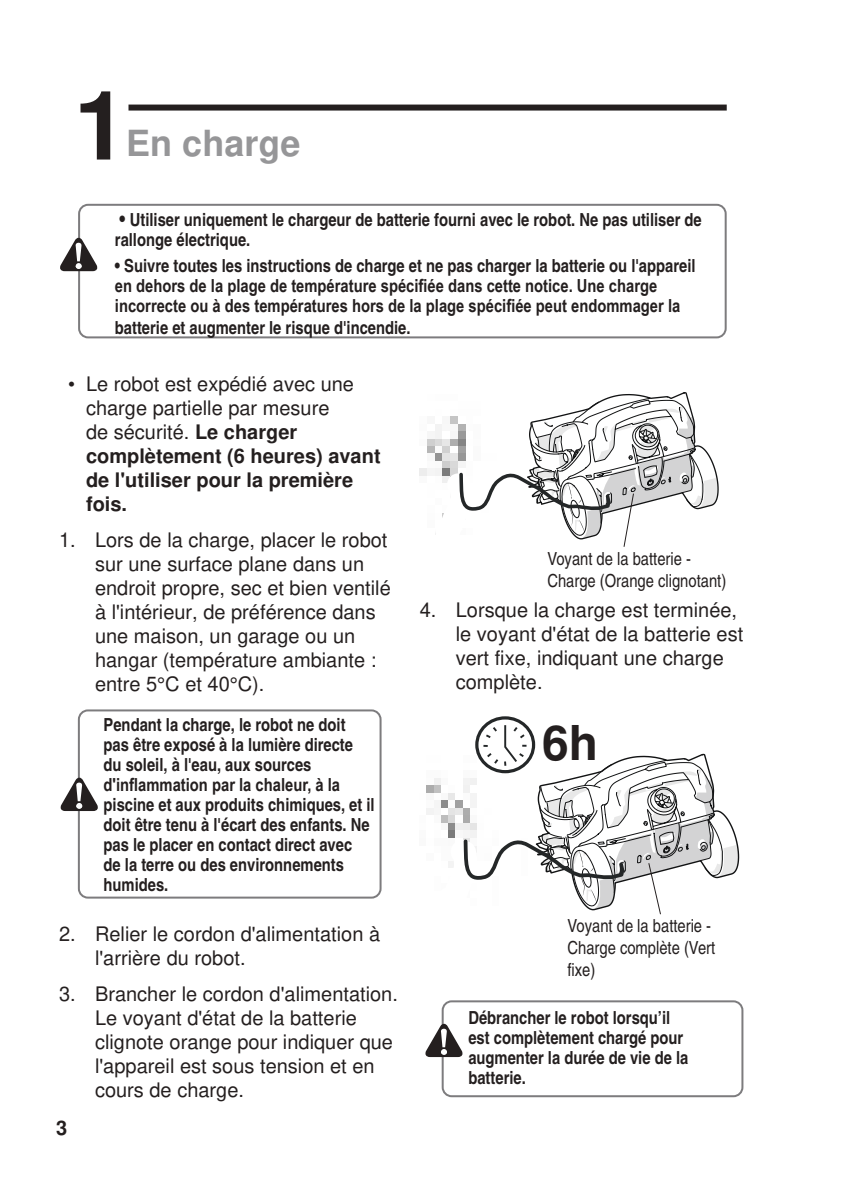
<style>
.page{position:relative;width:844px;height:1196px;background:#fff}
.page>*{position:absolute;margin:0;border:0;box-sizing:border-box;transform-origin:0 0}
.t1{font:700 96px "Helvetica";color:#241f1f}
.t2{font:700 48px "Helvetica";color:#241f1f}
.t3{font:700 36px "Helvetica";color:#969698}
.t4{font:20px/24px "Helvetica";color:#241f1f}
.t5{font:700 20px/24px "Helvetica";color:#241f1f}
.t6{font:700 condensed 18px/20px "Helvetica";color:#241f1f}
.t7{font:700 18px/20px "Arial Narrow";color:#241f1f}
.t8{font:condensed 18px/22px "Helvetica";color:#241f1f}
.s1{font-size:20px}
.s2{font-weight:400}
</style>
<div class="page">
<div style="left:128px;top:104px;width:598px;height:6px;background:#241f1f"></div>
<svg style="left:435px;top:392px;width:284px;height:155px"></svg>
<div style="left:78px;top:204px;width:648px;height:134px;border:2px solid #7d7c7e;border-radius:9px"></div>
<svg style="left:60px;top:237px;width:38px;height:34px"></svg>
<div style="left:78px;top:709px;width:303px;height:189px;border:2px solid #7d7c7e;border-radius:9px"></div>
<svg style="left:60px;top:776px;width:38px;height:34px"></svg>
<div style="left:442px;top:1000px;width:301px;height:96px;border:2px solid #7d7c7e;border-radius:9px"></div>
<svg style="left:425px;top:1022px;width:38px;height:34px"></svg>
<img style="left:426px;top:778px;width:11px;height:37px">
<svg style="left:437px;top:716px;width:303px;height:199px"></svg>
<h1 class="t1" style="left:74px;top:70px;width:55px">1</h1>
<h3 class="t3" style="left:126px;top:122px;width:176px">En charge</h3>
<p class="t6" style="left:115px;top:209px;width:588px"><span class="s1">•</span> Utiliser uniquement le chargeur de batterie fourni avec le robot. Ne pas utiliser de rallonge électrique.</p>
<p class="t6" style="left:115px;top:255px;width:582px">• Suivre toutes les instructions de charge et ne pas charger la batterie ou l'appareil</p>
<p class="t7" style="left:115px;top:274px;width:567px">en dehors de la plage de température spécifiée dans cette notice. Une charge incorrecte ou à des températures hors de la plage spécifiée peut endommager la</p>
<p class="t6" style="left:115px;top:317px;width:297px">batterie et augmenter le risque d'incendie.</p>
<p class="t5" style="left:86px;top:371px;width:296px;text-indent:-18px"><span class="s2">• Le robot est expédié avec une charge partielle par mesure<br>de sécurité.</span> Le charger complètement (6 heures) avant de l'utiliser pour la première fois.</p>
<p class="t4" style="left:95px;top:527px;width:297px;text-indent:-36px">1. Lors de la charge, placer le robot sur une surface plane dans un endroit propre, sec et bien ventilé à l'intérieur, de préférence dans une maison, un garage ou un hangar (température ambiante : entre 5°C et 40°C).</p>
<p class="t6" style="left:104px;top:714px;width:251px">Pendant la charge, le robot ne doit pas être exposé à la lumière directe du soleil, à l'eau, aux sources</p>
<p class="t7" style="left:104px;top:773px;width:238px">d'inflammation par la chaleur, à la</p>
<p class="t6" style="left:104px;top:794px;width:272px">piscine et aux produits chimiques, et il doit être tenu à l'écart des enfants. Ne pas le placer en contact direct avec<br>de la terre ou des environnements humides.</p>
<p class="t4" style="left:95px;top:921px;width:287px;text-indent:-36px">2. Relier le cordon d'alimentation à l'arrière du robot.</p>
<p class="t4" style="left:95px;top:981px;width:304px;text-indent:-36px">3. Brancher le cordon d'alimentation.<br>Le voyant d'état de la batterie clignote orange pour indiquer que l'appareil est sous tension et en cours de charge.</p>
<p class="t5" style="left:56px;top:1115px;width:13px">3</p>
<p class="t8" style="left:547px;top:549px;width:180px">Voyant de la batterie -<br>Charge (Orange clignotant)</p>
<p class="t4" style="left:456px;top:597px;width:289px;text-indent:-36px">4. Lorsque la charge est terminée, le voyant d'état de la batterie est vert fixe, indiquant une charge complète.</p>
<h2 class="t2" style="left:542px;top:714px;width:58px">6h</h2>
<p class="t8" style="left:567px;top:915px;width:149px">Voyant de la batterie -<br>Charge complète (Vert fixe)</p>
<p class="t6" style="left:468px;top:1006px;width:221px">Débrancher le robot lorsqu’il est complètement chargé pour augmenter la durée de vie de la batterie.</p>
</div>
